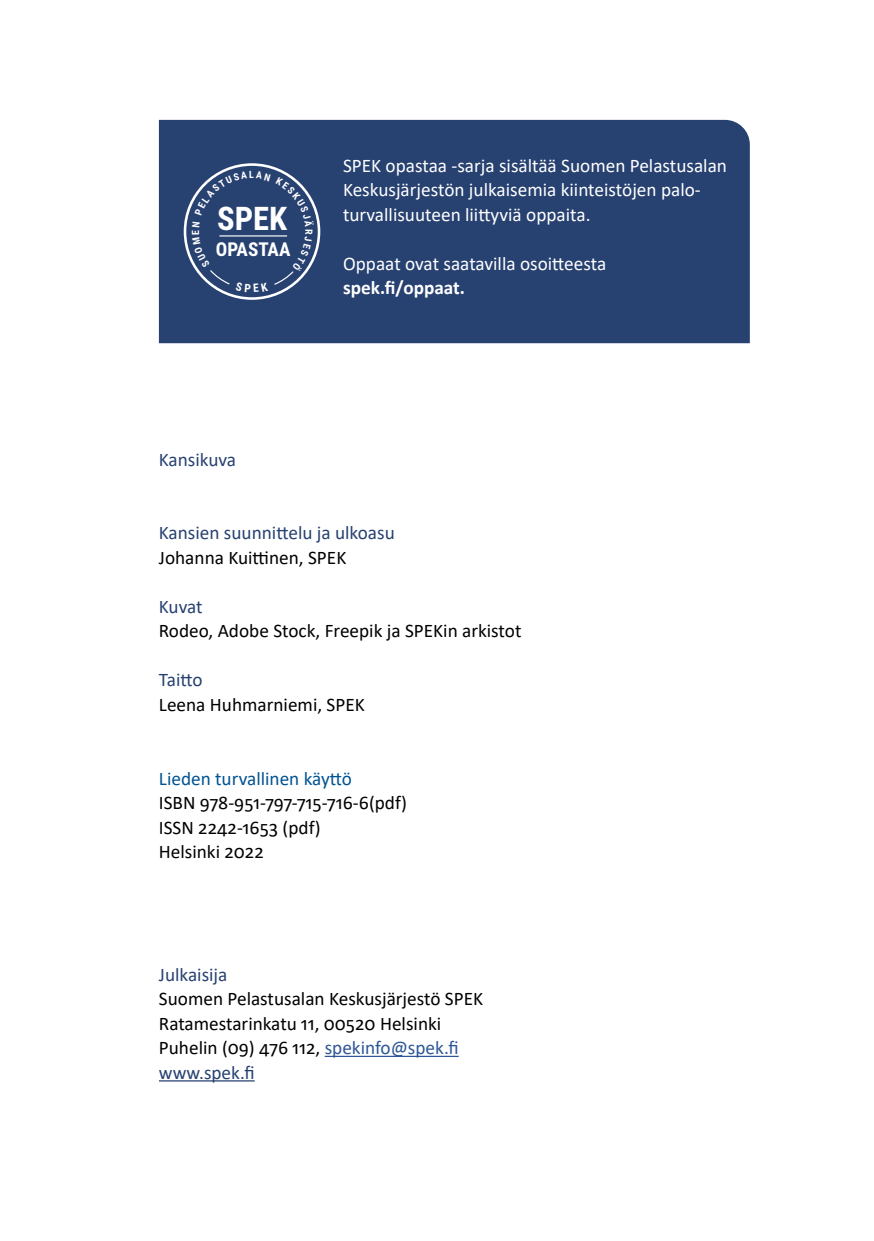
<style>
.page{position:relative;width:874px;height:1241px;background:#fff}
.page>*{position:absolute;margin:0;border:0;box-sizing:border-box;transform-origin:0 0}
.t1{font:700 32.55px "Roboto Condensed";color:#fff}
.t2{font:19.25px/24.5px "Calibri";color:#000}
.t3{font:19.25px/24.5px "Calibri";color:#fff}
.t4{font:19.25px "Calibri";color:#274171}
.t5{font:19.25px "Calibri";color:#005393}
.t6{font:700 19.25px "Calibri";color:#fff}
.t7{font:700 19.07px "Roboto Condensed";color:#fff}
.s1{color:#2e5696}
.s2{color:#274171}
</style>
<div class="page">
<div style="left:159px;top:120px;width:590px;height:223px;background:#274171"></div>
<hr style="left:324px;top:1055px;width:134px;height:1px;background:#2e5696">
<hr style="left:159px;top:1080px;width:95px;height:1px;background:#274171">
<div style="left:184px;top:163px;width:136px;height:137px;border:3px solid #fff;border-radius:50%"></div>
<div style="left:192px;top:171px;width:122px;height:121px;background:#274171"></div>
<h1 class="t1" style="left:217px;top:196px;width:72px">SPEK</h1>
<p class="t7" style="left:216px;top:236px;width:76px">OPASTAA</p>
<p class="t3" style="left:343px;top:152px;width:385px">SPEK opastaa -sarja sisältää Suomen Pelastusalan<br>Keskusjärjestön julkaisemia kiinteistöjen palo&shy;turvallisuuteen liittyviä oppaita.</p>
<p class="t3" style="left:343px;top:250px;width:264px">Oppaat ovat saatavilla osoitteesta</p>
<p class="t6" style="left:343px;top:274px;width:123px">spek.fi/oppaat.</p>
<p class="t4" style="left:159px;top:446px;width:79px">Kansikuva</p>
<p class="t4" style="left:159px;top:519px;width:237px">Kansien suunnittelu ja ulkoasu</p>
<p class="t2" style="left:159px;top:544px;width:189px">Johanna Kuittinen, SPEK</p>
<p class="t4" style="left:159px;top:593px;width:45px">Kuvat</p>
<p class="t2" style="left:159px;top:618px;width:364px">Rodeo, Adobe Stock, Freepik ja SPEKin arkistot</p>
<p class="t4" style="left:159px;top:666px;width:45px">Taitto</p>
<p class="t2" style="left:159px;top:691px;width:207px">Leena Huhmarniemi, SPEK</p>
<p class="t5" style="left:159px;top:764px;width:195px">Lieden turvallinen käyttö</p>
<p class="t2" style="left:159px;top:789px;width:249px">ISBN 978-951-797-715-716-6(pdf)<br>ISSN 2242-1653 (pdf)<br>Helsinki 2022</p>
<p class="t4" style="left:159px;top:960px;width:70px">Julkaisija</p>
<p class="t2" style="left:159px;top:985px;width:325px">Suomen Pelastusalan Keskusjärjestö SPEK Ratamestarinkatu 11, 00520 Helsinki Puhelin (09) 476 112, <span class="s1">spekinfo@spek.fi </span><span class="s2">www.spek.fi</span></p>
</div>
